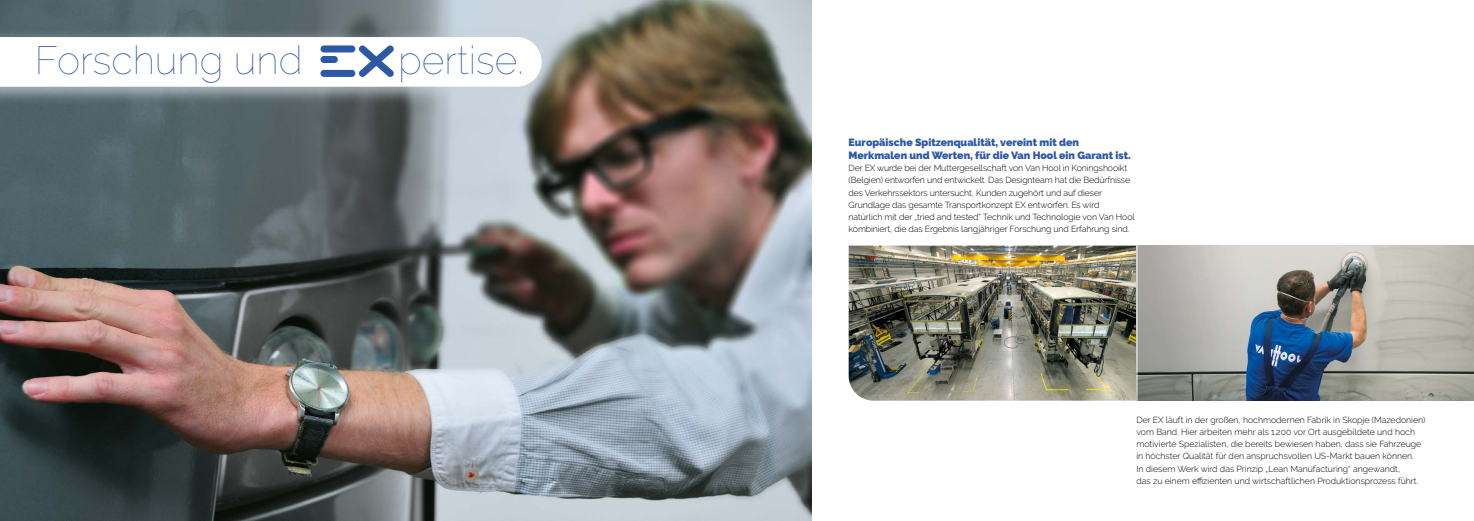
<style>
.page{position:relative;width:1474px;height:521px;background:#fff}
.page>*{position:absolute;margin:0;border:0;box-sizing:border-box;transform-origin:0 0}
.t1{font:100 39.38px "Raleway";color:#2d58a5}
.t2{font:900 10.5px/12.6px "Raleway";color:#2d58a5}
.t3{font:300 8.75px/12.2px "Raleway";letter-spacing:-.01em;color:#000}
</style>
<div class="page">
<img style="left:0;top:0;width:811px;height:521px">
<div style="left:0;top:28px;width:560px;height:78px;background:#c8d3da;opacity:.75"></div>
<img style="left:848px;top:246px;width:625px;height:155px">
<hr style="left:1136px;top:232px;width:1px;height:176px;background:#fff">
<svg style="left:0;top:37px;width:541px;height:50px"></svg>
<h1 class="t1" style="left:35px;top:37px;width:269px">Forschung und</h1>
<h1 class="t1" style="left:398px;top:37px;width:127px">pertise.</h1>
<p class="t2" style="left:848px;top:136px;width:284px">Europäische Spitzenqualität, vereint mit den<br>Merkmalen und Werten, für die Van Hool ein Garant ist.</p>
<p class="t3" style="left:848px;top:162px;width:287px">Der EX wurde bei der Muttergesellschaft von Van Hool in Koningshooikt (Belgien) entworfen und entwickelt. Das Designteam hat die Bedürfnisse des Verkehrssektors untersucht, Kunden zugehört und auf dieser Grundlage das gesamte Transportkonzept EX entworfen. Es wird natürlich mit der „tried and tested“ Technik und Technologie von Van Hool kombiniert, die das Ergebnis langjähriger Forschung und Erfahrung sind.</p>
<p class="t3" style="left:1136px;top:413px;width:290px">Der EX läuft in der großen, hochmodernen Fabrik in Skopje (Mazedonien) vom Band. Hier arbeiten mehr als 1.200 vor Ort ausgebildete und hoch motivierte Spezialisten, die bereits bewiesen haben, dass sie Fahrzeuge in höchster Qualität für den anspruchsvollen US-Markt bauen können.<br>In diesem Werk wird das Prinzip „Lean Manufacturing“ angewandt,<br>das zu einem effizienten und wirtschaftlichen Produktionsprozess führt.</p>
</div>
